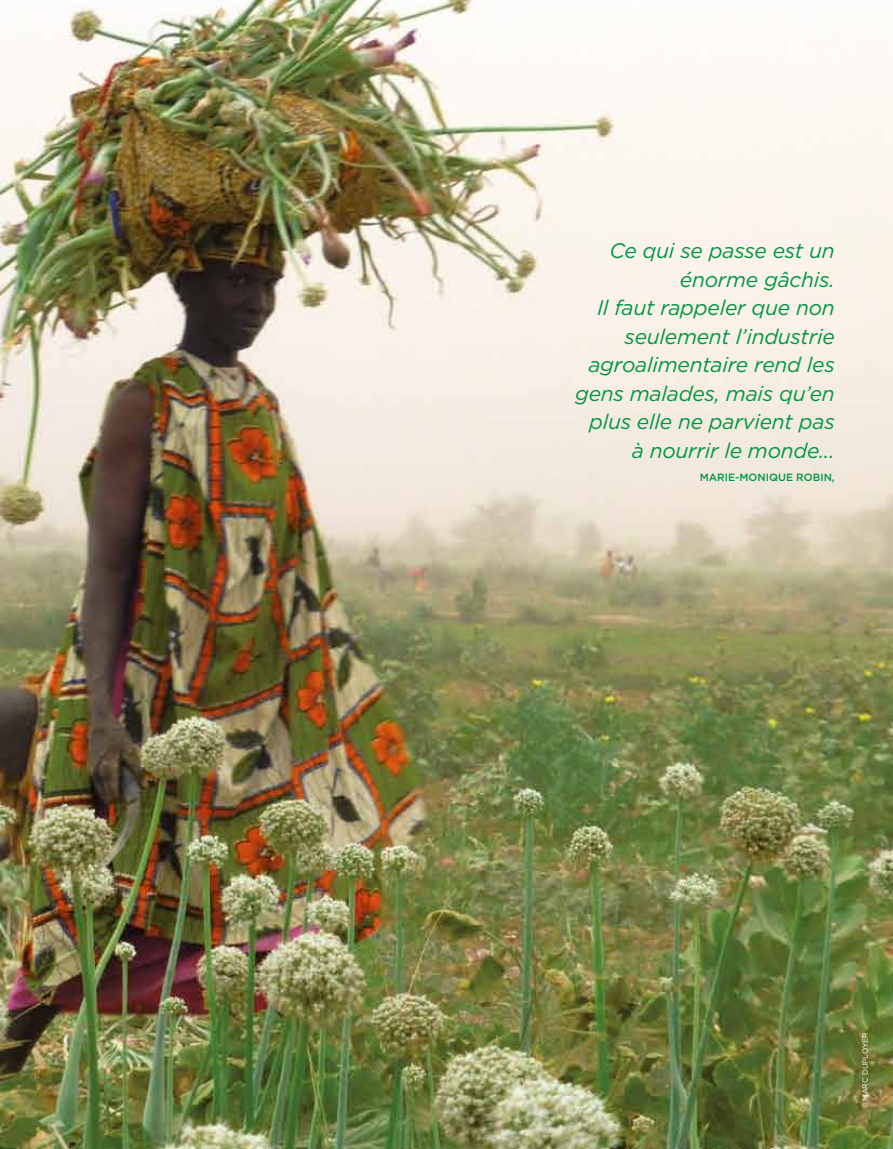
<style>
.page{position:relative;width:893px;height:1149px;background:#fff}
.page>*{position:absolute;margin:0;border:0;box-sizing:border-box;transform-origin:0 0}
.t1{font:italic 21px/28.5px "Gotham";letter-spacing:-.01em;color:#009641;text-align:right}
.t2{font:500 10.5px "Gotham";color:#009641}
.t3{font:7.5px "Gotham";color:#fff}
</style>
<div class="page">
<img style="left:0;top:0;width:893px;height:1148px">
<p class="t1" style="left:575px;top:236px;width:261px">Ce qui se passe est un énorme gâchis.<br>Il faut rappeler que non seulement l’industrie agroalimentaire rend les gens malades, mais qu’en plus elle ne parvient pas à nourrir le monde...</p>
<p class="t2" style="left:700px;top:470px;width:136px">MARIE-MONIQUE ROBIN,</p>
<p class="t3" style="left:860px;top:1109px;width:76px;rotate:-90deg">© Marc Du ployer</p>
</div>
